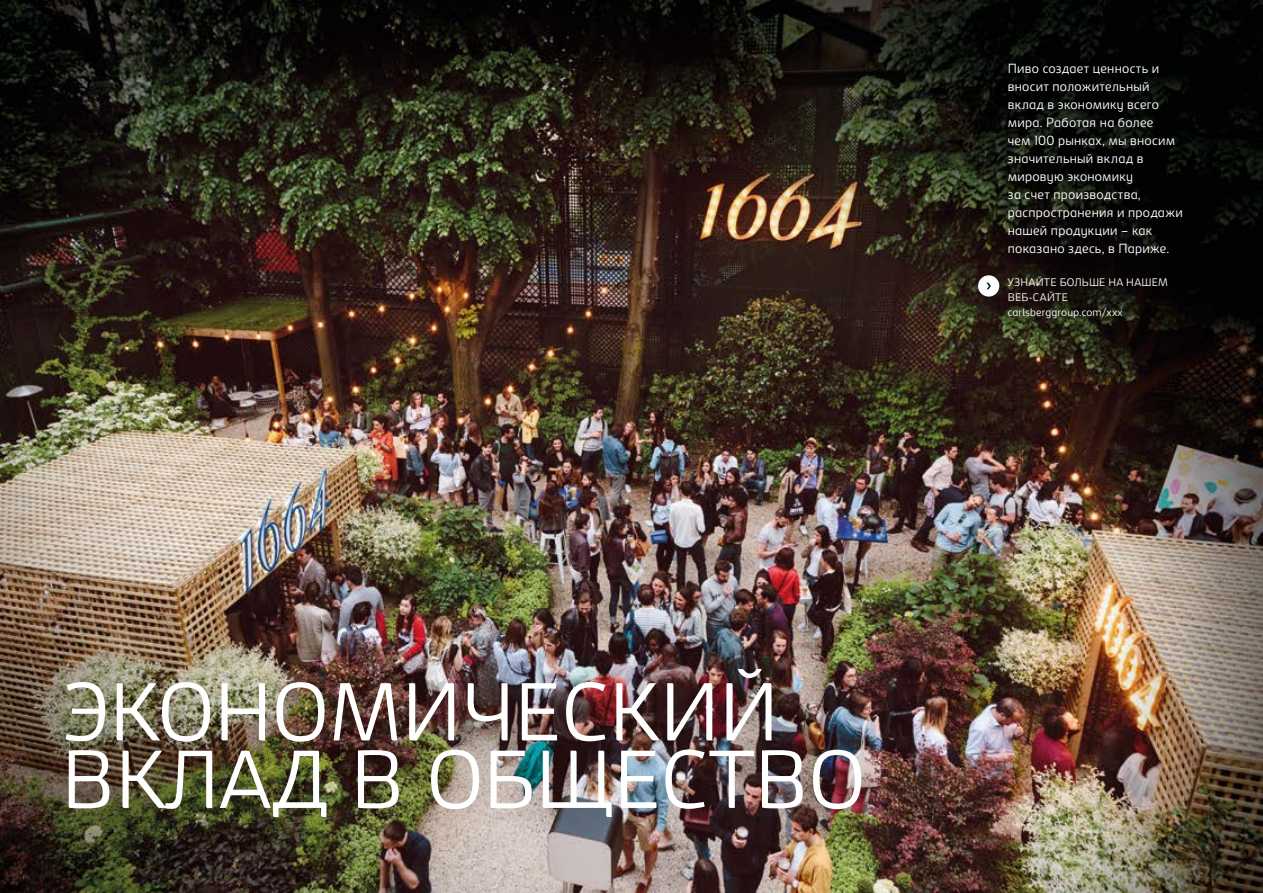
<style>
.page{position:relative;width:1263px;height:893px;background:#fff}
.page>*{position:absolute;margin:0;border:0;box-sizing:border-box;transform-origin:0 0}
.t1{font:300 78.75px/67.5px "Carlsberg Sans";color:#fff}
.t2{font:300 12.75px/18px "Carlsberg Sans";letter-spacing:.02em;color:#fff}
.t3{font:300 10.5px/15px "Carlsberg Sans";letter-spacing:.02em;color:#fff}
</style>
<div class="page">
<img style="left:0;top:0;width:1263px;height:893px">
<div style="left:978px;top:275px;width:21px;height:22px;background:#fff;border-radius:50%"></div>
<h1 class="t1" style="left:62px;top:675px;width:805px">ЭКОНОМИЧЕСКИЙ<br>ВКЛАД В ОБЩЕСТВО</h1>
<p class="t2" style="left:1008px;top:59px;width:177px">Пиво создает ценность и вносит положительный вклад в экономику всего мира. Работая на более<br>чем 100 рынках, мы вносим значительный вклад в мировую экономику<br>за счет производства, распространения и продажи нашей продукции – как показано здесь, в Париже.</p>
<p class="t3" style="left:1008px;top:274px;width:162px">УЗНАЙТЕ БОЛЬШЕ НА НАШЕМ<br>ВЕБ-САЙТЕ carlsberggroup.com/xxx</p>
</div>
